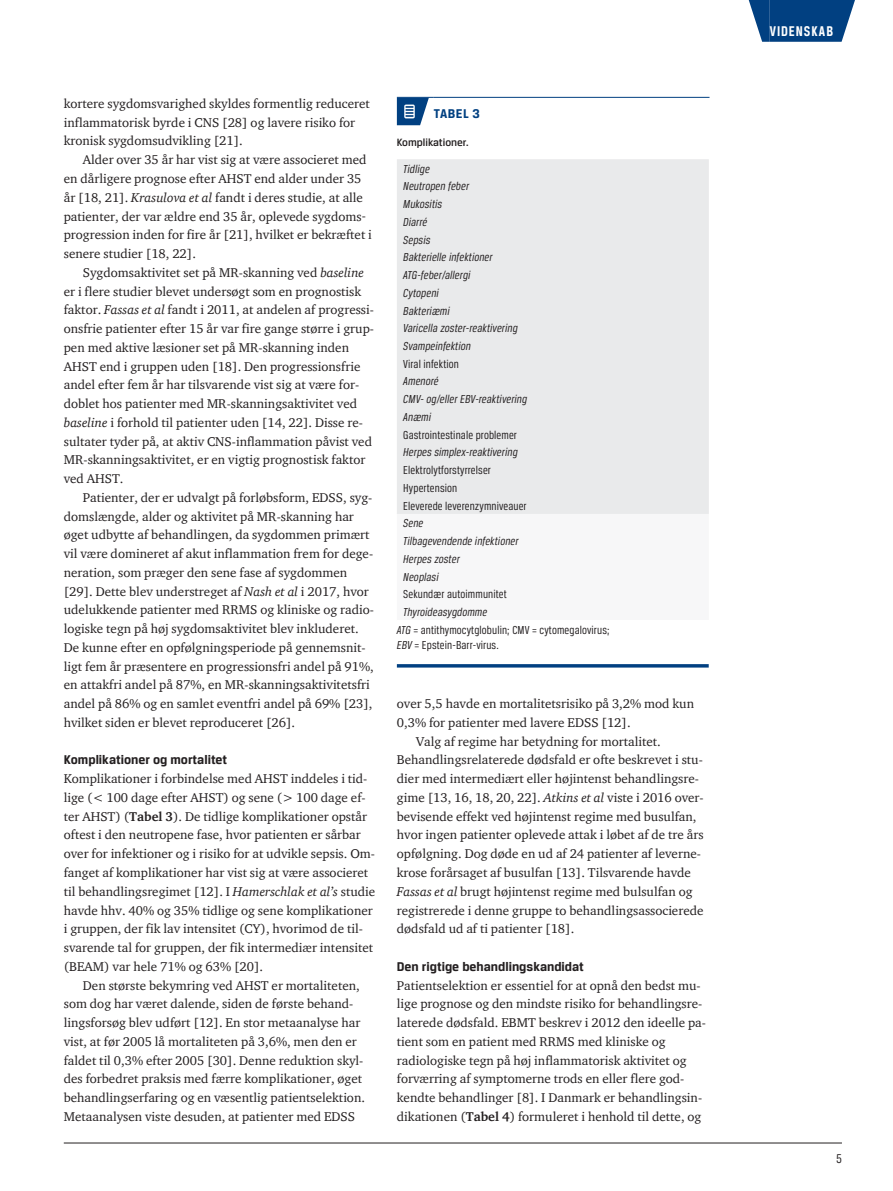
<style>
.page{position:relative;width:893px;height:1191px;background:#fff}
.page>*{position:absolute;margin:0;border:0;box-sizing:border-box;transform-origin:0 0}
.t1{font:700 15px "Breuer Condensed";letter-spacing:.065em;color:#fff}
.t2{font:700 13.5px "Breuer Text";color:#231f20}
.t3{font:700 13.5px "Breuer Text";letter-spacing:.035em;color:#014081}
.t4{font:13.5px "Breuer Condensed";color:#231f20}
.t5{font:13.05px/18.8px "ITC Charter Com";color:#231f20}
.t6{font:italic 12.3px/17.7px "Breuer Condensed";letter-spacing:.01em;color:#231f20}
.t7{font:12.3px/17.7px "Breuer Condensed";letter-spacing:.01em;color:#231f20}
.t8{font:500 11.25px "Breuer Text";color:#231f20}
.s1{font-style:italic}
.s2{font-weight:700}
</style>
<div class="page">
<hr style="left:64px;top:1142px;width:778px;height:1px;background:#231f20">
<div style="left:770px;top:0;width:64px;height:42px;background:#014081"></div>
<svg style="left:749px;top:0;width:21px;height:42px"></svg>
<svg style="left:834px;top:0;width:21px;height:42px"></svg>
<hr style="left:397px;top:97px;width:37px;height:1px;background:#014081">
<hr style="left:434px;top:97px;width:275px;height:1px;background:#014081">
<svg style="left:397px;top:98px;width:32px;height:27px"></svg>
<div style="left:397px;top:159px;width:312px;height:355px;background:#e9eaeb"></div>
<hr style="left:397px;top:664px;width:312px;height:3px;background:#014081">
<p class="t5" style="left:64px;top:94px;width:308px">kortere sygdomsvarighed skyldes formentlig reduceret inflammatorisk byrde i CNS [28] og lavere risiko for kronisk sygdomsudvikling [21].</p>
<p class="t5" style="left:64px;top:150px;width:310px;text-indent:19px">Alder over 35 år har vist sig at være associeret med en dårligere prognose efter AHST end alder under 35 år [18, 21]. <span class="s1">Krasulova et al</span> fandt i deres studie, at alle patienter, der var ældre end 35 år, oplevede sygdoms&shy;progression inden for fire år [21], hvilket er bekræftet i senere studier [18, 22].</p>
<p class="t5" style="left:64px;top:263px;width:312px;text-indent:19px">Sygdomsaktivitet set på MR-skanning ved <span class="s1">baseline </span>er i flere studier blevet undersøgt som en prognostisk faktor. <span class="s1">Fassas et al</span> fandt i 2011, at andelen af progressi&shy;onsfrie patienter efter 15 år var fire gange større i grup&shy;pen med aktive læsioner set på MR-skanning inden AHST end i gruppen uden [18]. Den progressionsfrie andel efter fem år har tilsvarende vist sig at være for&shy;doblet hos patienter med MR-skanningsaktivitet ved <span class="s1">baseline</span> i forhold til patienter uden [14, 22]. Disse re&shy;sultater tyder på, at aktiv CNS-inflammation påvist ved MR-skanningsaktivitet, er en vigtig prognostisk faktor ved AHST.</p>
<p class="t5" style="left:64px;top:488px;width:312px;text-indent:19px">Patienter, der er udvalgt på forløbsform, EDSS, syg&shy;domslængde, alder og aktivitet på MR-skanning har øget udbytte af behandlingen, da sygdommen primært vil være domineret af akut inflammation frem for dege&shy;neration, som præger den sene fase af sygdommen [29]. Dette blev understreget af <span class="s1">Nash et al</span> i 2017, hvor udelukkende patienter med RRMS og kliniske og radio&shy;logiske tegn på høj sygdomsaktivitet blev inkluderet.<br>De kunne efter en opfølgningsperiode på gennemsnit&shy;ligt fem år præsentere en progressionsfri andel på 91%, en attakfri andel på 87%, en MR-skanningsaktivitetsfri andel på 86% og en samlet eventfri andel på 69% [23], hvilket siden er blevet reproduceret [26].</p>
<p class="t2" style="left:64px;top:752px;width:165px">Komplikationer og mortalitet</p>
<p class="t5" style="left:64px;top:769px;width:313px">Komplikationer i forbindelse med AHST inddeles i tid&shy;lige (&lt; 100 dage efter AHST) og sene (&gt; 100 dage ef&shy;ter AHST) (<span class="s2">Tabel 3</span>). De tidlige komplikationer opstår oftest i den neutropene fase, hvor patienten er sårbar over for infektioner og i risiko for at udvikle sepsis. Om&shy;fanget af komplikationer har vist sig at være associeret til behandlingsregimet [12]. I <span class="s1">Hamerschlak et al’s</span> studie havde hhv. 40% og 35% tidlige og sene komplikationer i gruppen, der fik lav intensitet (CY), hvorimod de til&shy;svarende tal for gruppen, der fik intermediær intensitet (BEAM) var hele 71% og 63% [20].</p>
<p class="t5" style="left:64px;top:975px;width:303px;text-indent:19px">Den største bekymring ved AHST er mortaliteten, som dog har været dalende, siden de første behand&shy;lingsforsøg blev udført [12]. En stor metaanalyse har vist, at før 2005 lå mortaliteten på 3,6%, men den er faldet til 0,3% efter 2005 [30]. Denne reduktion skyl&shy;des forbedret praksis med færre komplikationer, øget behandlingserfaring og en væsentlig patientselektion.<br>Metaanalysen viste desuden, at patienter med EDSS</p>
<p class="t3" style="left:434px;top:106px;width:48px">TABEL 3</p>
<p class="t8" style="left:397px;top:136px;width:73px">Komplikationer.</p>
<p class="t6" style="left:403px;top:160px;width:116px">Tidlige<br>Neutropen feber<br>Mukositis<br>Diarré<br>Sepsis<br>Bakterielle infektioner<br>ATG-feber/allergi<br>Cytopeni<br>Bakteriæmi<br>Varicella zoster-reaktivering<br>Svampeinfektion</p>
<p class="t7" style="left:403px;top:355px;width:57px">Viral infektion</p>
<p class="t6" style="left:403px;top:372px;width:125px">Amenoré<br>CMV- og/eller EBV-reaktivering<br>Anæmi</p>
<p class="t7" style="left:403px;top:426px;width:115px">Gastrointestinale problemer</p>
<p class="t6" style="left:403px;top:443px;width:116px">Herpes simplex-reaktivering</p>
<p class="t7" style="left:403px;top:461px;width:125px">Elektrolytforstyrrelser<br>Hypertension<br>Eleverede leverenzymniveauer</p>
<p class="t6" style="left:403px;top:514px;width:117px">Sene<br>Tilbagevendende infektioner<br>Herpes zoster<br>Neoplasi</p>
<p class="t7" style="left:403px;top:585px;width:105px">Sekundær autoimmunitet</p>
<p class="t7" style="left:397px;top:603px;width:214px;text-indent:6px"><span class="s1">Thyroideasygdomme<br>ATG</span> = antithymocytglobulin; CMV = cytomegalovirus;</p>
<p class="t7" style="left:397px;top:635px;width:103px"><span class="s1">EBV</span> = Epstein-Barr-virus.</p>
<p class="t5" style="left:397px;top:694px;width:299px">over 5,5 havde en mortalitetsrisiko på 3,2% mod kun</p>
<p class="t5" style="left:397px;top:713px;width:235px">0,3% for patienter med lavere EDSS [12].</p>
<p class="t5" style="left:416px;top:731px;width:246px">Valg af regime har betydning for mortalitet.</p>
<p class="t5" style="left:397px;top:750px;width:307px">Behandlingsrelaterede dødsfald er ofte beskrevet i stu-</p>
<p class="t5" style="left:397px;top:769px;width:304px">dier med intermediært eller højintenst behandlingsre-</p>
<p class="t5" style="left:397px;top:788px;width:308px">gime [13, 16, 18, 20, 22]. <span class="s1">Atkins et al</span> viste i 2016 over-</p>
<p class="t5" style="left:397px;top:806px;width:301px">bevisende effekt ved højintenst regime med busulfan,</p>
<p class="t5" style="left:397px;top:825px;width:308px">hvor ingen patienter oplevede attak i løbet af de tre års</p>
<p class="t5" style="left:397px;top:844px;width:306px">opfølgning. Dog døde en ud af 24 patienter af leverne-</p>
<p class="t5" style="left:397px;top:863px;width:296px">krose forårsaget af busulfan [13]. Tilsvarende havde</p>
<p class="t5" style="left:397px;top:881px;width:297px"><span class="s1">Fassas et al</span> brugt højintenst regime med bulsulfan og</p>
<p class="t5" style="left:397px;top:900px;width:308px">registrerede i denne gruppe to behandlingsassocierede</p>
<p class="t5" style="left:397px;top:919px;width:179px">dødsfald ud af ti patienter [18].</p>
<p class="t2" style="left:397px;top:958px;width:189px">Den rigtige behandlingskandidat</p>
<p class="t5" style="left:397px;top:975px;width:311px">Patientselektion er essentiel for at opnå den bedst mu&shy;lige prognose og den mindste risiko for behandlingsre&shy;laterede dødsfald. EBMT beskrev i 2012 den ideelle pa&shy;tient som en patient med RRMS med kliniske og radiologiske tegn på høj inflammatorisk aktivitet og forværring af symptomerne trods en eller flere god&shy;kendte behandlinger [8]. I Danmark er behandlingsin&shy;dikationen (<span class="s2">Tabel 4</span>) formuleret i henhold til dette, og</p>
<p class="t1" style="left:770px;top:23px;width:65px">VIDENSKAB</p>
<p class="t4" style="left:836px;top:1150px;width:7px">5</p>
</div>
